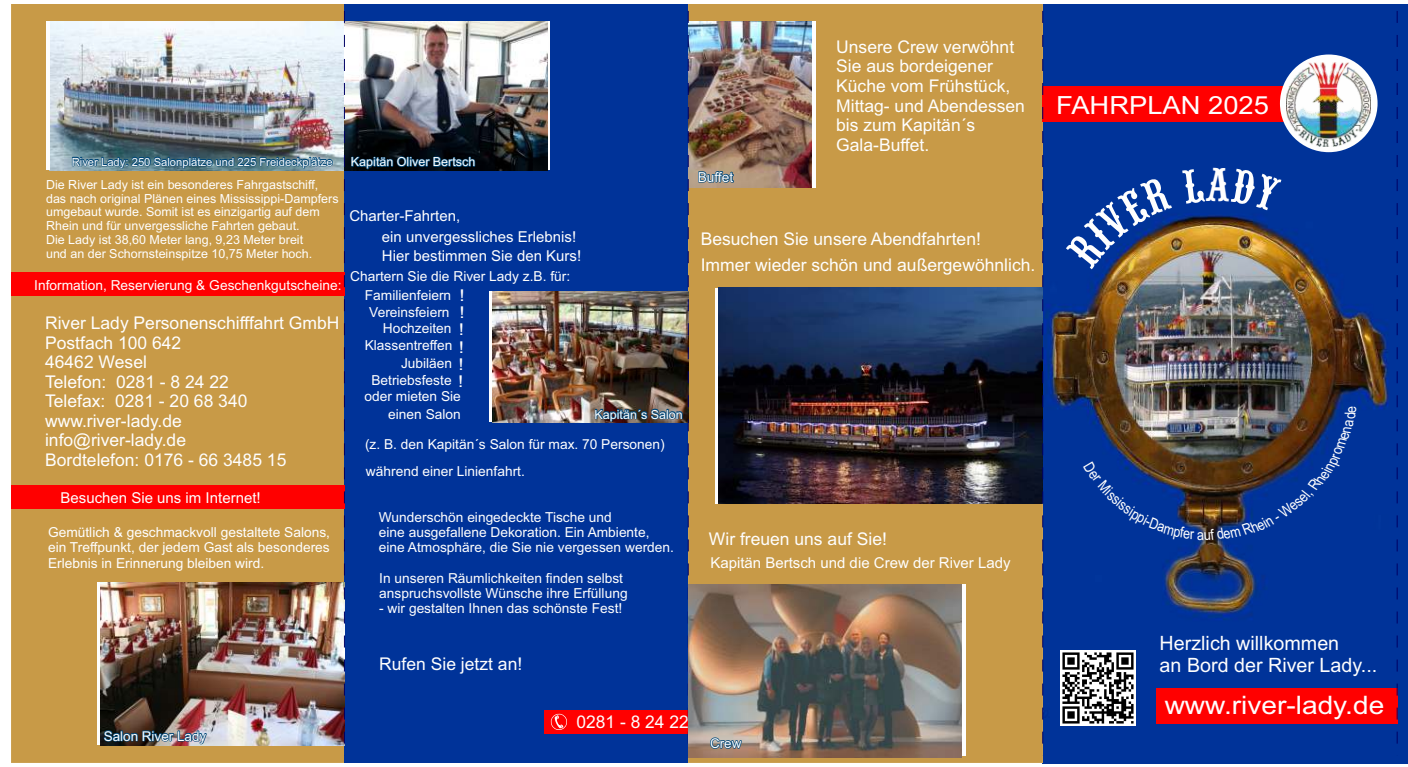
<style>
.page{position:relative;width:1408px;height:767px;background:#fff}
.page>*{position:absolute;margin:0;border:0;box-sizing:border-box;transform-origin:0 0}
.t1{font:25.5px "Arial";color:#fefefe;scale:1.1 1}
.t2{font:25px "Arial";color:#fefefe;scale:1.09 1}
.t3{font:19.75px/22px "Arial";color:#fefefe}
.t4{font:17.5px/19.5px "Arial";color:#fefefe}
.t5{font:16.25px/17.4px "Arial";color:#fefefe;text-align:justify;scale:1.15 1}
.t6{font:15px/20.9px "Arial";color:#fefefe}
.t7{font:13.75px/15.4px "Arial";color:#fefefe}
.t8{font:13.5px "Arial";color:#fefefe}
.t9{font:12.5px/14px "Arial";color:#fefefe}
.t10{font:11.25px "Arial";color:#fefefe}
</style>
<div class="page">
<img style="left:688px;top:4px;width:719px;height:758px">
<div style="left:11px;top:4px;width:333px;height:758px;background:#c89a47"></div>
<div style="left:344px;top:4px;width:344px;height:758px;background:#039"></div>
<div style="left:11px;top:485px;width:333px;height:24px;background:#f00"></div>
<div style="left:544px;top:709px;width:144px;height:24px;background:#f00"></div>
<hr style="left:961px;top:584px;width:4px;height:171px;background:#fefefe">
<svg style="left:550px;top:713px;width:17px;height:17px"></svg>
<svg style="left:97px;top:582px;width:4px;height:162px"></svg>
<hr style="left:489px;top:291px;width:4px;height:131px;background:#fefefe">
<svg style="left:547px;top:22px;width:3px;height:148px"></svg>
<svg style="left:714px;top:288px;width:4px;height:215px"></svg>
<img style="left:49px;top:22px;width:498px;height:148px">
<hr style="left:46px;top:22px;width:3px;height:148px;background:#fefefe">
<svg style="left:72px;top:157px;width:261px;height:12px;background:#2f6481"></svg>
<div style="left:11px;top:272px;width:333px;height:24px;background:#f00"></div>
<div style="left:1156px;top:688px;width:241px;height:35px;background:#f00"></div>
<div style="left:1042px;top:86px;width:243px;height:35px;background:#f00"></div>
<div style="left:1280px;top:54px;width:97px;height:98px;background:#fefefe;border-radius:50%"></div>
<img style="left:1287px;top:62px;width:83px;height:84px">
<img style="left:689px;top:22px;width:123px;height:166px">
<svg style="left:698px;top:171px;width:36px;height:12px"></svg>
<img style="left:492px;top:291px;width:103px;height:131px">
<img style="left:101px;top:582px;width:243px;height:162px">
<svg style="left:104px;top:730px;width:103px;height:14px"></svg>
<img style="left:1060px;top:650px;width:75px;height:75px">
<img style="left:718px;top:287px;width:324px;height:216px">
<hr style="left:812px;top:22px;width:4px;height:166px;background:#fefefe">
<svg style="left:351px;top:156px;width:124px;height:13px;background:#002640"></svg>
<svg style="left:344px;top:11px;width:1px;height:735px"></svg>
<svg style="left:595px;top:11px;width:94px;height:732px"></svg>
<svg style="left:1042px;top:11px;width:1px;height:744px"></svg>
<svg style="left:1396px;top:11px;width:1px;height:744px"></svg>
<img style="left:688px;top:584px;width:274px;height:173px">
<svg style="left:710px;top:737px;width:32px;height:11px"></svg>
<div style="left:1182px;top:167px;width:99px;height:44px;background:#039"></div>
<svg style="left:1065px;top:176px;width:107px;height:93px;background:#1d3f87"></svg>
<img style="left:1083px;top:406px;width:273px;height:134px">
<p class="t10" style="left:72px;top:157px;width:262px">River Lady: 250 Salonplätze und 225 Freideckplätze</p>
<p class="t9" style="left:46px;top:178px;width:294px">Die River Lady ist ein besonderes Fahrgastschiff, das nach original Plänen eines Mississippi-Dampfers umgebaut wurde. Somit ist es einzigartig auf dem Rhein und für unvergessliche Fahrten gebaut.<br>Die Lady ist 38,60 Meter lang, 9,23 Meter breit<br>und an der Schornsteinspitze 10,75 Meter hoch.</p>
<p class="t7" style="left:34px;top:278px;width:309px">Information, Reservierung &amp; Geschenkgutscheine:</p>
<p class="t4" style="left:45px;top:314px;width:296px">River Lady Personenschifffahrt GmbH<br>Postfach 100 642<br>46462 Wesel<br>Telefon: 0281 - 8 24 22<br>Telefax: 0281 - 20 68 340 www.river-lady.de<br>info@river-lady.de<br>Bordtelefon: 0176 - 66 3485 15</p>
<p class="t6" style="left:61px;top:488px;width:202px">Besuchen Sie uns im Internet!</p>
<p class="t7" style="left:48px;top:525px;width:283px;text-align:justify">Gemütlich &amp; geschmackvoll gestaltete Salons, ein Treffpunkt, der jedem Gast als besonderes Erlebnis in Erinnerung bleiben wird.</p>
<p class="t9" style="left:351px;top:156px;width:126px">Kapitän Oliver Bertsch</p>
<p class="t6" style="left:382px;top:206px;width:196px;text-indent:-33px">Charter-Fahrten,<br>ein unvergessliches Erlebnis!</p>
<p class="t6" style="left:382px;top:247px;width:201px">Hier bestimmen Sie den Kurs!</p>
<p class="t7" style="left:350px;top:269px;width:222px">Chartern Sie die River Lady z.B. für:</p>
<p class="t5" style="left:459px;top:288px;width:6px">!</p>
<p class="t7" style="left:365px;top:288px;width:88px;line-height:16.2px;text-align:right">Familienfeiern<br>Vereinsfeiern<br>Hochzeiten</p>
<p class="t7" style="left:401px;top:356px;width:53px">Jubiläen</p>
<p class="t5" style="left:458px;top:304px;width:7px">! ! ! !</p>
<p class="t7" style="left:365px;top:339px;width:89px">Klassentreffen</p>
<p class="t7" style="left:364px;top:374px;width:98px;line-height:15.9px;text-align:center">Betriebsfeste oder mieten Sie</p>
<p class="t5" style="left:458px;top:374px;width:6px">!</p>
<p class="t7" style="left:388px;top:407px;width:74px">einen Salon</p>
<p class="t9" style="left:594px;top:408px;width:90px">Kapitän´s Salon</p>
<p class="t7" style="left:365px;top:438px;width:301px">(z. B. den Kapitän´s Salon für max. 70 Personen)</p>
<p class="t7" style="left:366px;top:465px;width:160px">während einer Linienfahrt.</p>
<p class="t7" style="left:379px;top:510px;width:297px">Wunderschön eingedeckte Tische und<br>eine ausgefallene Dekoration. Ein Ambiente, eine Atmosphäre, die Sie nie vergessen werden.</p>
<p class="t7" style="left:379px;top:571px;width:250px">In unseren Räumlichkeiten finden selbst anspruchsvollste Wünsche ihre Erfüllung</p>
<p class="t7" style="left:379px;top:601px;width:245px">- wir gestalten Ihnen das schönste Fest!</p>
<p class="t4" style="left:379px;top:655px;width:144px">Rufen Sie jetzt an!</p>
<p class="t7" style="left:698px;top:170px;width:37px">Buffet</p>
<p class="t4" style="left:836px;top:38px;width:190px">Unsere Crew verwöhnt<br>Sie aus bordeigener<br>Küche vom Frühstück,<br>Mittag- und Abendessen bis zum Kapitän´s<br>Gala-Buffet.</p>
<p class="t4" style="left:700px;top:230px;width:282px">Besuchen Sie unsere Abendfahrten!</p>
<p class="t4" style="left:700px;top:256px;width:336px">Immer wieder schön und außergewöhnlich.</p>
<p class="t4" style="left:709px;top:530px;width:179px">Wir freuen uns auf Sie!</p>
<p class="t6" style="left:710px;top:553px;width:302px">Kapitän Bertsch und die Crew der River Lady</p>
<p class="t8" style="left:104px;top:730px;width:104px">Salon River Lady</p>
<p class="t4" style="left:576px;top:713px;width:114px">0281 - 8 24 22</p>
<p class="t8" style="left:710px;top:737px;width:33px">Crew</p>
<h2 class="t2" style="left:1056px;top:96px;width:197px">FAHRPLAN 2025</h2>
<h3 class="t3" style="left:1159px;top:633px;width:219px">Herzlich willkommen<br>an Bord der River Lady...</h3>
<h1 class="t1" style="left:1164px;top:695px;width:201px">www.river-lady.de</h1>
</div>
